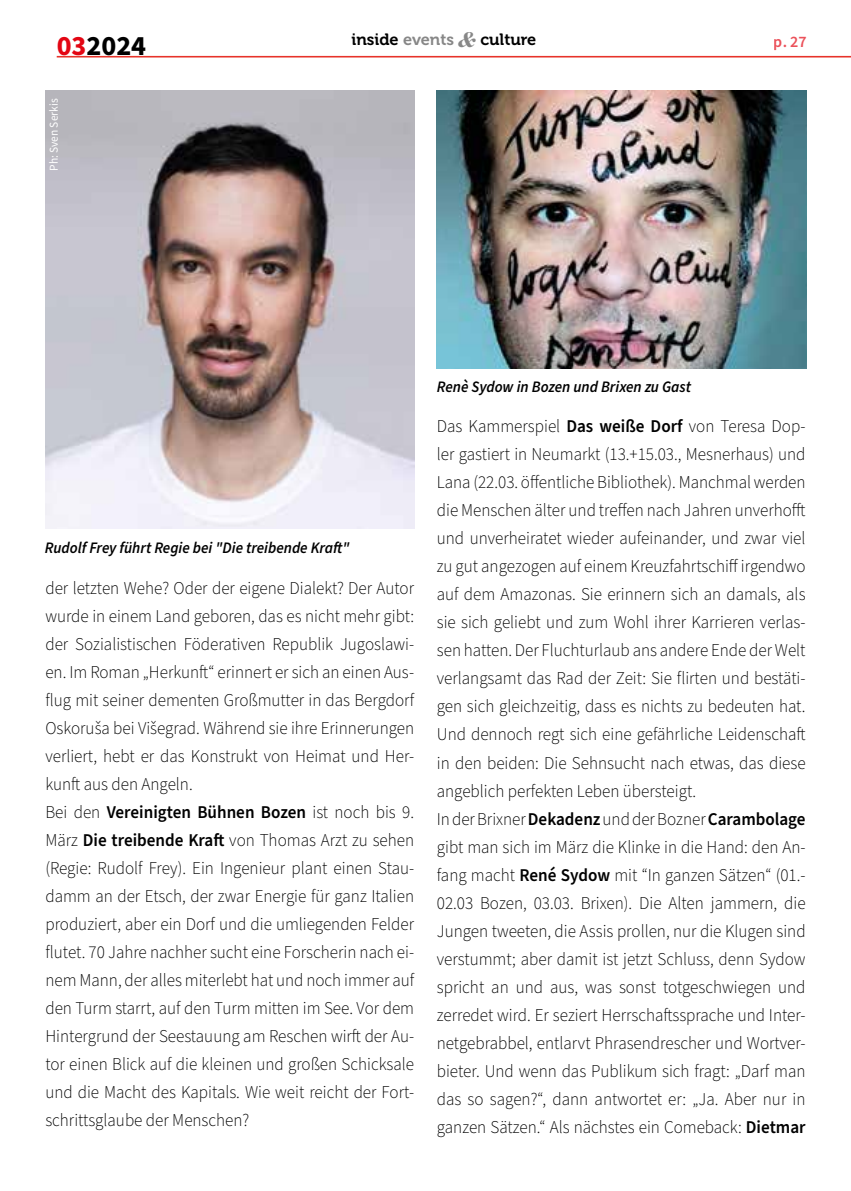
<style>
.page{position:relative;width:851px;height:1191px;background:#fff}
.page>*{position:absolute;margin:0;border:0;box-sizing:border-box;transform-origin:0 0}
.t1{font:700 28px "Source Sans Pro";color:#000}
.t2{font:300 18px/28px "Source Sans Pro";color:#000;scale:.95 1}
.t3{font:16.4px "Museo 700";color:#000}
.t4{font:italic 600 16px "Source Sans Pro";color:#000;scale:.95 1}
.t5{font:600 16px "Source Sans Pro";color:#e30613}
.t6{font:12px "Source Sans Pro";color:#fff;scale:.95 1}
.s1{color:#e30613}
.s2{color:#878787}
.s3{font-family:"Surveyor Display";font-weight:700;font-style:italic;font-size:24.4px;color:#878787}
.s4{font-weight:600}
</style>
<div class="page">
<hr style="left:57px;top:56px;width:793px;height:1px;background:#e7332a">
<img style="left:45px;top:91px;width:369px;height:437px">
<img style="left:437px;top:91px;width:369px;height:277px">
<h1 class="t1" style="left:57px;top:27px;width:91px"><span class="s1">03</span>2024</h1>
<p class="t3" style="left:351px;top:30px;width:186px">inside <span class="s2">events</span> <span class="s3">&amp;</span> culture</p>
<p class="t5" style="left:773px;top:31px;width:34px">p. 27</p>
<p class="t6" style="left:46px;top:171px;width:78px;rotate:-90deg">Ph: Sven Serkis</p>
<p class="t4" style="left:45px;top:537px;width:322px">Rudolf Frey führt Regie bei "Die treibende Kraft"</p>
<p class="t2" style="left:45px;top:574px;width:389px">der letzten Wehe? Oder der eigene Dialekt? Der Autor wurde in einem Land geboren, das es nicht mehr gibt: der Sozialistischen Föderativen Republik Jugoslawi&shy;en. Im Roman „Herkunft“ erinnert er sich an einen Aus&shy;flug mit seiner dementen Großmutter in das Bergdorf Oskoruša bei Višegrad. Während sie ihre Erinnerungen verliert, hebt er das Konstrukt von Heimat und Her&shy;kunft aus den Angeln.<br>Bei den <span class="s4">Vereinigten Bühnen Bozen</span> ist noch bis 9.<br>März <span class="s4">Die treibende Kraft</span> von Thomas Arzt zu sehen (Regie: Rudolf Frey). Ein Ingenieur plant einen Stau&shy;damm an der Etsch, der zwar Energie für ganz Italien produziert, aber ein Dorf und die umliegenden Felder flutet. 70 Jahre nachher sucht eine Forscherin nach ei&shy;nem Mann, der alles miterlebt hat und noch immer auf den Turm starrt, auf den Turm mitten im See. Vor dem Hintergrund der Seestauung am Reschen wirft der Au&shy;tor einen Blick auf die kleinen und großen Schicksale und die Macht des Kapitals. Wie weit reicht der Fort&shy;schrittsglaube der Menschen?</p>
<p class="t4" style="left:437px;top:376px;width:269px">Renè Sydow in Bozen und Brixen zu Gast</p>
<p class="t2" style="left:437px;top:413px;width:389px">Das Kammerspiel <span class="s4">Das weiße Dorf</span> von Teresa Dop&shy;ler gastiert in Neumarkt (13.+15.03., Mesnerhaus) und Lana (22.03. öffentliche Bibliothek). Manchmal werden die Menschen älter und treffen nach Jahren unverhofft und unverheiratet wieder aufeinander, und zwar viel zu gut angezogen auf einem Kreuzfahrtschiff irgendwo auf dem Amazonas. Sie erinnern sich an damals, als sie sich geliebt und zum Wohl ihrer Karrieren verlas&shy;sen hatten. Der Fluchturlaub ans andere Ende der Welt verlangsamt das Rad der Zeit: Sie flirten und bestäti&shy;gen sich gleichzeitig, dass es nichts zu bedeuten hat.<br>Und dennoch regt sich eine gefährliche Leidenschaft in den beiden: Die Sehnsucht nach etwas, das diese angeblich perfekten Leben übersteigt.<br>In der Brixner <span class="s4">Dekadenz</span> und der Bozner <span class="s4">Carambolage </span>gibt man sich im März die Klinke in die Hand: den An&shy;fang macht <span class="s4">René Sydow</span> mit “In ganzen Sätzen“ (01.- 02.03 Bozen, 03.03. Brixen). Die Alten jammern, die Jungen tweeten, die Assis prollen, nur die Klugen sind verstummt; aber damit ist jetzt Schluss, denn Sydow spricht an und aus, was sonst totgeschwiegen und zerredet wird. Er seziert Herrschaftssprache und Inter&shy;netgebrabbel, entlarvt Phrasendrescher und Wortver&shy;bieter. Und wenn das Publikum sich fragt: „Darf man das so sagen?“, dann antwortet er: „Ja. Aber nur in ganzen Sätzen.“ Als nächstes ein Comeback: <span class="s4">Dietmar</span></p>
</div>
